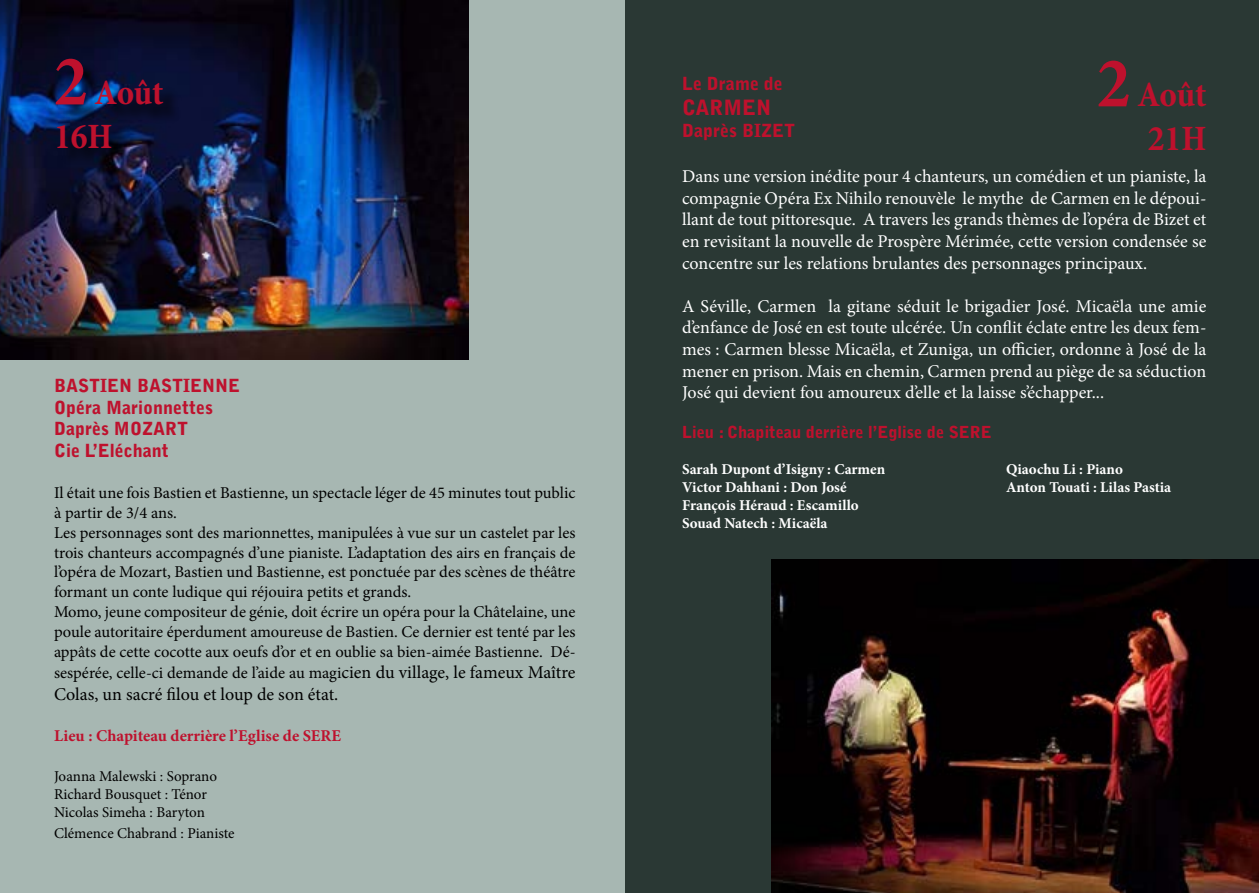
<style>
.page{position:relative;width:1259px;height:893px;background:#fff}
.page>*{position:absolute;margin:0;border:0;box-sizing:border-box;transform-origin:0 0}
.t1{font:700 condensed 36px/43.2px "Minion Pro";letter-spacing:-.005em;color:#be112d}
.t2{font:900 21px "Bell Gothic Std";color:#be112d}
.t3{font:18px/21.6px "Minion Pro";color:#fff;text-align:justify}
.t4{font:900 18px/21.6px "Bell Gothic Std";color:#be112d}
.t5{font:18px "Minion Pro";color:#000}
.t6{font:16.5px/19.8px "Minion Pro";color:#000}
.t7{font:700 16.5px "Minion Pro";color:#be112d}
.t8{font:900 16.5px "Bell Gothic Std";color:#be112d}
.t9{font:700 15px/18px "Minion Pro";color:#fff}
.t10{font:15px/18px "Minion Pro";letter-spacing:-.005em;color:#000}
.s1{font-size:72px}
.s2{font-size:18px}
</style>
<div class="page">
<div style="left:0;top:0;width:634px;height:893px;background:#a7b7b2"></div>
<img style="left:0;top:0;width:469px;height:359px">
<div style="left:625px;top:0;width:634px;height:893px;background:#2a3834"></div>
<img style="left:772px;top:559px;width:487px;height:334px">
<div style="left:58px;top:61px;width:124px;height:104px;background:#000;opacity:.75"></div>
<h1 class="t1" style="left:54px;top:71px;width:111px"><span class="s1">2</span> Août<br>16H</h1>
<h1 class="t1" style="left:1097px;top:73px;width:111px;text-align:right"><span class="s1">2</span> Août<br>21H</h1>
<p class="t4" style="left:682px;top:73px;width:102px">Le Drame de</p>
<p class="t2" style="left:682px;top:95px;width:91px">CARMEN</p>
<p class="t4" style="left:682px;top:120px;width:114px">Daprès BIZET</p>
<p class="t4" style="left:54px;top:375px;width:187px">BASTIEN BASTIENNE<br>Opéra Marionnettes<br>Daprès MOZART<br>Cie L’Eléchant</p>
<p class="t6" style="left:54px;top:483px;width:523px">Il était une fois Bastien et Bastienne, un spectacle léger de 45 minutes tout public à partir de 3/4 ans.<br>Les personnages sont des marionnettes, manipulées à vue sur un castelet par les trois chanteurs accompagnés d’une pianiste. L’adaptation des airs en français de l’opéra de Mozart, Bastien und Bastienne, est ponctuée par des scènes de théâtre formant un conte ludique qui réjouira petits et grands.<br>Momo, jeune compositeur de génie, doit écrire un opéra pour la Châtelaine, une poule autoritaire éperdument amoureuse de Bastien. Ce dernier est tenté par les appâts de cette cocotte aux oeufs d’or et en oublie sa bien-aimée Bastienne. Dé-</p>
<p class="t6" style="left:54px;top:663px;width:523px">sespérée, celle-ci demande de l’aide au magi<span class="s2">cien du village, le fameux Maître</span></p>
<p class="t5" style="left:54px;top:682px;width:286px">Colas, un sacré filou et loup de son état.</p>
<p class="t7" style="left:54px;top:724px;width:288px">Lieu : Chapiteau derrière l’Eglise de SERE</p>
<p class="t10" style="left:54px;top:767px;width:164px">Joanna Malewski : Soprano<br>Richard Bousquet : Ténor<br>Nicolas Simeha : Baryton</p>
<p class="t10" style="left:54px;top:825px;width:182px">Clémence Chabrand : Pianiste</p>
<p class="t3" style="left:682px;top:166px;width:526px">Dans une version inédite pour 4 chanteurs, un comédien et un pianiste, la compagnie Opéra Ex Nihilo renouvèle le mythe de Carmen en le dépoui&shy;llant de tout pittoresque. A travers les grands thèmes de l’opéra de Bizet et en revisitant la nouvelle de Prospère Mérimée, cette version condensée se concentre sur les relations brulantes des personnages principaux.</p>
<p class="t3" style="left:682px;top:295px;width:526px">A Séville, Carmen la gitane séduit le brigadier José. Micaëla une amie d’enfance de José en est toute ulcérée. Un conflit éclate entre les deux fem&shy;mes : Carmen blesse Micaëla, et Zuniga, un officier, ordonne à José de la mener en prison. Mais en chemin, Carmen prend au piège de sa séduction José qui devient fou amoureux d’elle et la laisse s’échapper...</p>
<p class="t8" style="left:682px;top:422px;width:311px">Lieu : Chapiteau derrière l’Eglise de SERE</p>
<p class="t9" style="left:682px;top:460px;width:205px">Sarah Dupont d’Isigny : Carmen</p>
<p class="t9" style="left:1006px;top:460px;width:118px">Qiaochu Li : Piano</p>
<p class="t9" style="left:682px;top:478px;width:166px">Victor Dahhani : Don José</p>
<p class="t9" style="left:1006px;top:478px;width:167px">Anton Touati : Lilas Pastia</p>
<p class="t9" style="left:682px;top:496px;width:178px">François Héraud : Escamillo<br>Souad Natech : Micaëla</p>
</div>
